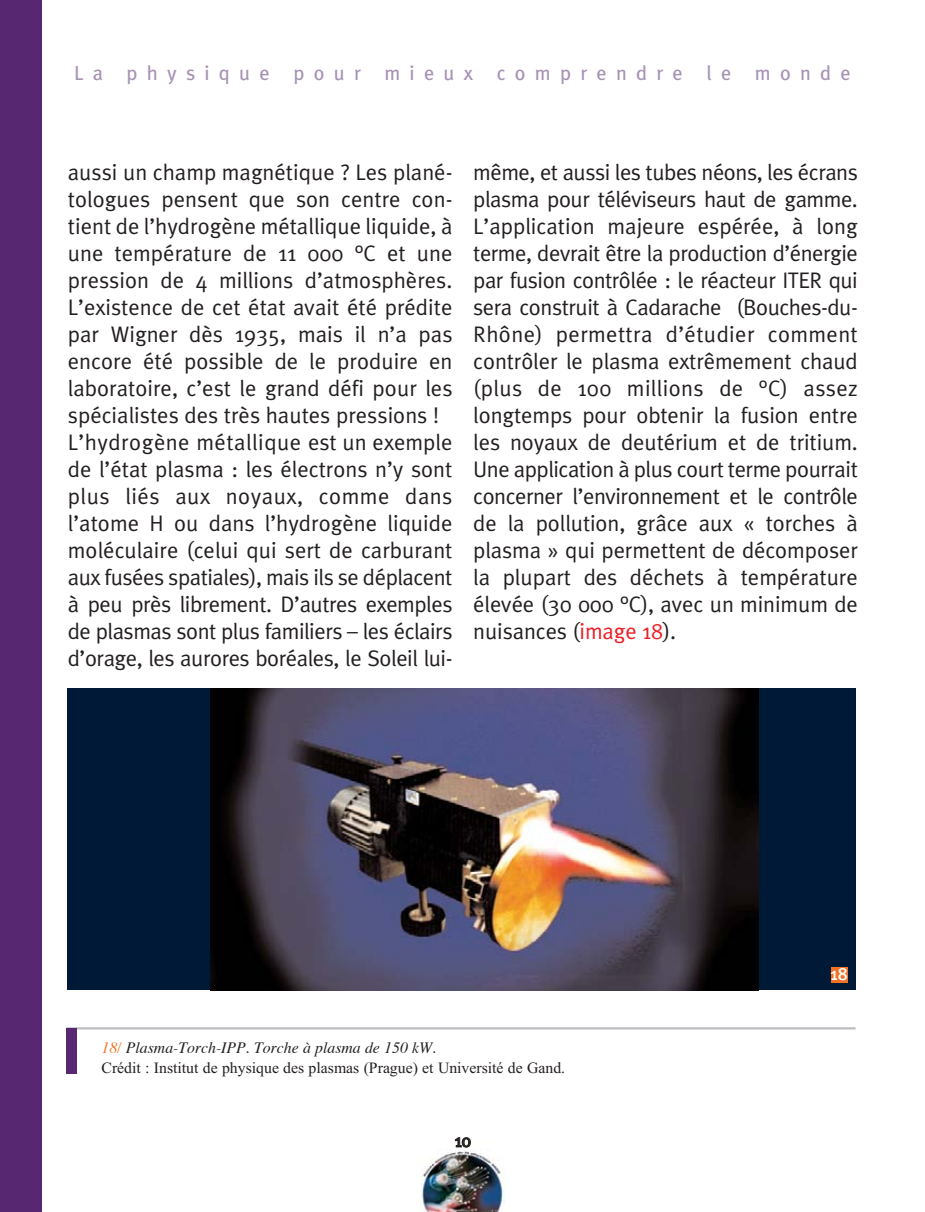
<style>
.page{position:relative;width:925px;height:1212px;background:#fff}
.page>*{position:absolute;margin:0;border:0;box-sizing:border-box;transform-origin:0 0}
.t1{font:22.5px/27px "Meta Plus Normal";color:#231f20;text-align:justify}
.t2{font:20.25px "Meta Plus";letter-spacing:.455em;color:#a792b4}
.t3{font:18px "Meta Plus";color:#231f20}
.t4{font:500 17.78px "Meta Plus";color:#fff}
.t5{font:15.75px "Times New Roman";color:#231f20}
.t6{font:italic 15.75px "Times";color:#231f20}
.s1{color:#ed1e25}
.s2{color:#f27125}
</style>
<div class="page">
<img style="left:421px;top:1150px;width:84px;height:62px">
<div style="left:0;top:1px;width:42px;height:1211px;background:#572771"></div>
<hr style="left:66px;top:1027px;width:789px;height:2px;background:#bbbdc0">
<div style="left:66px;top:1028px;width:11px;height:45px;background:#572771"></div>
<div style="left:67px;top:688px;width:788px;height:302px;background:#001936"></div>
<img style="left:210px;top:688px;width:549px;height:302px">
<div style="left:831px;top:967px;width:16px;height:15px;background:#f27125"></div>
<p class="t2" style="left:74px;top:65px;width:778px">La physique pour mieux comprendre le monde</p>
<p class="t1" style="left:68px;top:160px;width:386px;text-align:left">aussi un champ magnétique ? Les plané&shy;tologues pensent que son centre con&shy;tient de l’hydrogène métallique liquide, à une température de 11 000 °C et une pression de 4 millions d’atmosphères.<br>L’existence de cet état avait été prédite par Wigner dès 1935, mais il n’a pas encore été possible de le produire en laboratoire, c’est le grand défi pour les spécialistes des très hautes pressions !<br>L’hydrogène métallique est un exemple de l’état plasma : les électrons n’y sont plus liés aux noyaux, comme dans l’atome H ou dans l’hydrogène liquide moléculaire (celui qui sert de carburant aux fusées spatiales), mais ils se déplacent à peu près librement. D’autres exemples de plasmas sont plus familiers – les éclairs d’orage, les aurores boréales, le Soleil lui-</p>
<p class="t1" style="left:473px;top:161px;width:386px">même, et aussi les tubes néons, les écrans plasma pour téléviseurs haut de gamme.<br>L’application majeure espérée, à long terme, devrait être la production d’énergie par fusion contrôlée : le réacteur ITER qui sera construit à Cadarache (Bouches-du-Rhône) permettra d’étudier comment contrôler le plasma extrêmement chaud (plus de 100 millions de °C) assez longtemps pour obtenir la fusion entre les noyaux de deutérium et de tritium.<br>Une application à plus court terme pourrait concerner l’environnement et le contrôle de la pollution, grâce aux « torches à plasma » qui permettent de décomposer la plupart des déchets à température élevée (30 000 °C), avec un minimum de nuisances (<span class="s1">image 18</span>).</p>
<p class="t4" style="left:830px;top:966px;width:19px">18</p>
<p class="t6" style="left:101px;top:1041px;width:336px"><span class="s2">18/</span> Plasma-Torch-IPP. Torche à plasma de 150 kW.</p>
<p class="t5" style="left:101px;top:1062px;width:465px">Crédit : Institut de physique des plasmas (Prague) et Université de Gand.</p>
<p class="t3" style="left:455px;top:1134px;width:18px">10</p>
</div>
